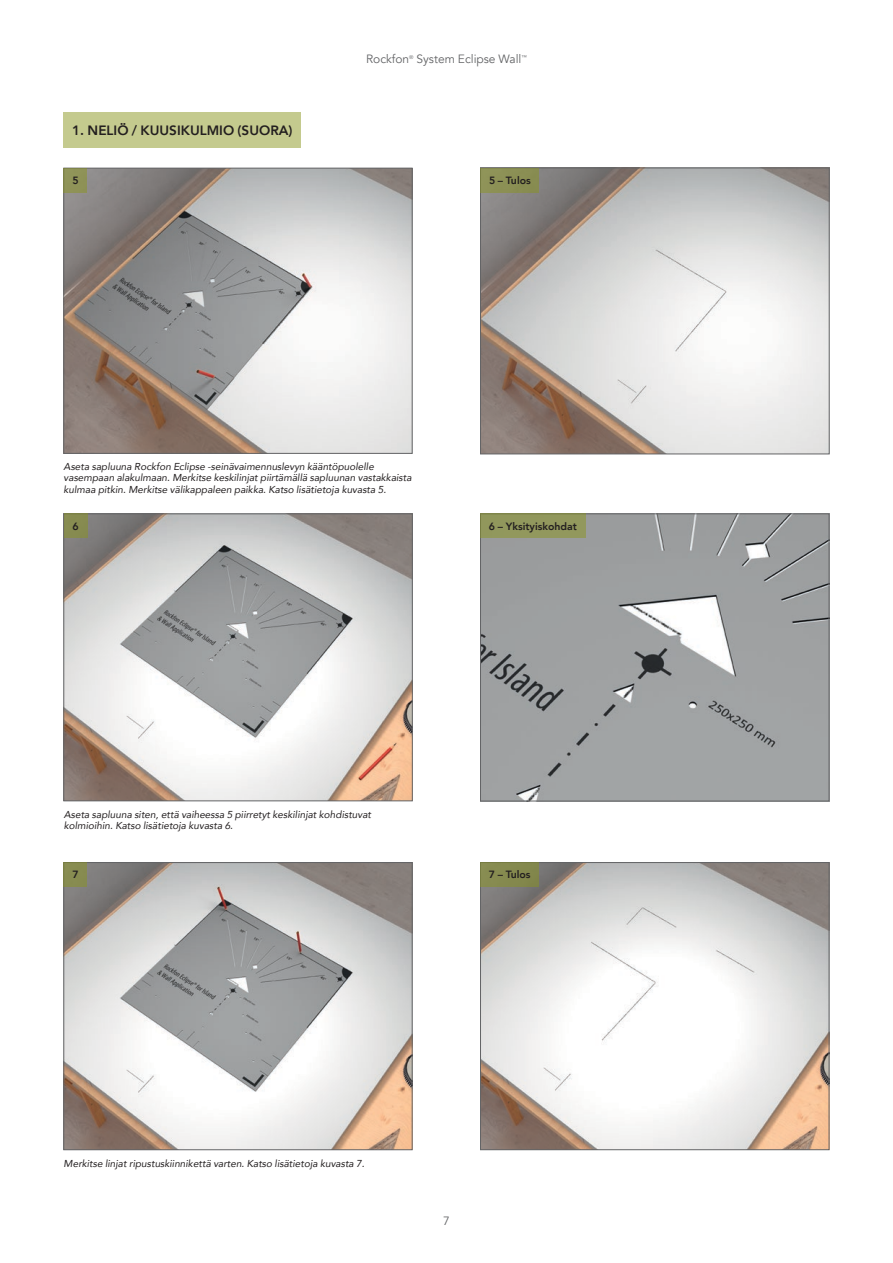
<style>
.page{position:relative;width:893px;height:1263px;background:#fff}
.page>*{position:absolute;margin:0;border:0;box-sizing:border-box;transform-origin:0 0}
.t1{font:800 13.5px "Avenir";color:#231f20}
.t2{font:12px "Avenir";color:#636466}
.t3{font:800 10.5px "Avenir";color:#231f20}
.t4{font:italic 10.05px/11.2px "Avenir";color:#231f20}
.t5{font:5.4px "Avenir";color:#636466}
</style>
<div class="page">
<img style="left:482px;top:170px;width:345px;height:282px">
<div style="left:480px;top:168px;width:349px;height:286px;border:1px solid #636466"></div>
<img style="left:66px;top:170px;width:344px;height:281px">
<div style="left:64px;top:168px;width:348px;height:285px;border:1px solid #636466"></div>
<img style="left:66px;top:516px;width:344px;height:283px">
<div style="left:64px;top:514px;width:348px;height:287px;border:1px solid #636466"></div>
<img style="left:482px;top:516px;width:345px;height:283px">
<div style="left:480px;top:514px;width:349px;height:287px;border:1px solid #636466"></div>
<img style="left:66px;top:864px;width:344px;height:284px">
<div style="left:64px;top:862px;width:348px;height:288px;border:1px solid #636466"></div>
<img style="left:482px;top:864px;width:345px;height:284px">
<div style="left:480px;top:862px;width:349px;height:288px;border:1px solid #636466"></div>
<div style="left:64px;top:168px;width:23px;height:24px;background:#8f9358"></div>
<div style="left:64px;top:514px;width:23px;height:24px;background:#878b50"></div>
<div style="left:64px;top:862px;width:23px;height:25px;background:#878c51"></div>
<div style="left:480px;top:168px;width:59px;height:24px;background:#8c9055"></div>
<div style="left:480px;top:862px;width:59px;height:25px;background:#85894e"></div>
<div style="left:480px;top:514px;width:105px;height:24px;background:#92985d"></div>
<div style="left:64px;top:113px;width:237px;height:35px;background:#c4ca8e"></div>
<h1 class="t1" style="left:72px;top:120px;width:222px">1. NELIÖ / KUUSIKULMIO (SUORA)</h1>
<p class="t3" style="left:72px;top:172px;width:8px">5</p>
<p class="t2" style="left:366px;top:52px;width:45px">Rockfon</p>
<p class="t5" style="left:409px;top:54px;width:6px">®</p>
<p class="t2" style="left:416px;top:52px;width:106px">System Eclipse Wall</p>
<p class="t5" style="left:521px;top:54px;width:7px">™</p>
<p class="t3" style="left:489px;top:172px;width:43px">5 – Tulos</p>
<p class="t4" style="left:64px;top:461px;width:350px">Aseta sapluuna Rockfon Eclipse -seinävaimennuslevyn kääntöpuolelle vasempaan alakulmaan. Merkitse keskilinjat piirtämällä sapluunan vastakkaista kulmaa pitkin. Merkitse välikappaleen paikka. Katso lisätietoja kuvasta 5.</p>
<p class="t3" style="left:73px;top:518px;width:8px">6</p>
<p class="t3" style="left:489px;top:518px;width:89px">6 – Yksityiskohdat</p>
<p class="t4" style="left:64px;top:808px;width:309px">Aseta sapluuna siten, että vaiheessa 5 piirretyt keskilinjat kohdistuvat kolmioihin. Katso lisätietoja kuvasta 6.</p>
<p class="t3" style="left:72px;top:866px;width:8px">7</p>
<p class="t3" style="left:489px;top:866px;width:43px">7 – Tulos</p>
<p class="t4" style="left:64px;top:1158px;width:302px">Merkitse linjat ripustuskiinnikettä varten. Katso lisätietoja kuvasta 7.</p>
<p class="t2" style="left:443px;top:1213px;width:8px">7</p>
</div>
